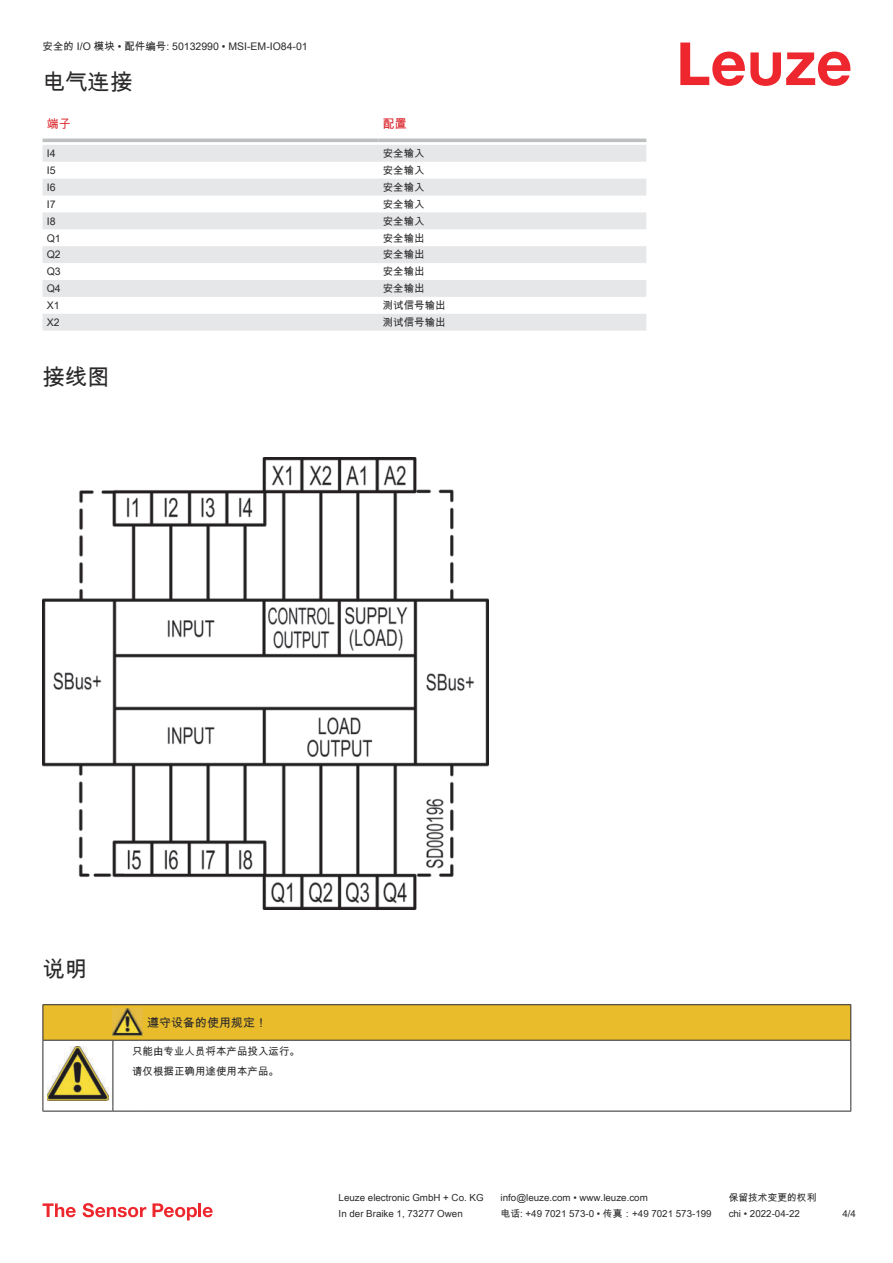
<style>
.page{position:relative;width:893px;height:1263px;background:#fff}
.page>*{position:absolute;margin:0;border:0;box-sizing:border-box;transform-origin:0 0}
.t1{font:22.5px "Arial Unicode MS";color:#2b292a}
.t2{font:12px "Arial Unicode MS";color:#2b292a}
.t3{font:12px "Arial Unicode MS";color:#db2a30}
.t4{font:10.5px/20.2px "Arial Unicode MS";color:#2b292a}
.t5{font:9.75px "Arial Unicode MS";color:#2b292a}
</style>
<div class="page">
<svg style="left:680px;top:43px;width:170px;height:43px"></svg>
<svg style="left:43px;top:138px;width:603px;height:1px"></svg>
<svg style="left:43px;top:145px;width:603px;height:186px;fill:#e6e7e9"></svg>
<hr style="left:43px;top:139px;width:335px;height:3px;background:#bdbfc1">
<hr style="left:378px;top:139px;width:268px;height:3px;background:#bdbfc1">
<svg style="left:43px;top:1203px;width:33px;height:14px"></svg>
<svg style="left:83px;top:1203px;width:63px;height:14px"></svg>
<svg style="left:153px;top:1203px;width:44px;height:17px"></svg>
<hr style="left:198px;top:1203px;width:3px;height:14px;background:#ed272d">
<svg style="left:203px;top:1207px;width:10px;height:10px"></svg>
<img style="left:43px;top:457px;width:445px;height:453px">
<svg style="left:44px;top:1082px;width:806px;height:29px"></svg>
<hr style="left:43px;top:1004px;width:70px;height:1px;background:#2b292a">
<hr style="left:113px;top:1004px;width:30px;height:1px;background:#2b292a">
<hr style="left:143px;top:1004px;width:708px;height:1px;background:#2b292a">
<hr style="left:43px;top:1040px;width:1px;height:66px;background:#2b292a">
<hr style="left:113px;top:1040px;width:1px;height:66px;background:#2b292a">
<hr style="left:850px;top:1040px;width:1px;height:66px;background:#2b292a">
<hr style="left:43px;top:1111px;width:70px;height:1px;background:#2b292a">
<hr style="left:113px;top:1111px;width:30px;height:1px;background:#2b292a">
<hr style="left:143px;top:1111px;width:708px;height:1px;background:#2b292a">
<img style="left:47px;top:1082px;width:61px;height:18px">
<svg style="left:43px;top:1005px;width:808px;height:77px"></svg>
<p class="t4" style="left:43px;top:36px;width:267px">安全的 I/O 模块 • 配件编号: 50132990 • MSI-EM-IO84-01</p>
<h1 class="t1" style="left:43px;top:66px;width:91px">电气连接</h1>
<p class="t3" style="left:47px;top:115px;width:25px">端子</p>
<p class="t3" style="left:383px;top:115px;width:25px">配置</p>
<p class="t4" style="left:47px;top:143px;width:10px">I4</p>
<p class="t4" style="left:383px;top:143px;width:43px">安全输入</p>
<p class="t4" style="left:47px;top:160px;width:10px">I5</p>
<p class="t4" style="left:383px;top:160px;width:43px">安全输入</p>
<p class="t4" style="left:47px;top:177px;width:10px">I6</p>
<p class="t4" style="left:383px;top:177px;width:43px">安全输入</p>
<p class="t4" style="left:47px;top:194px;width:10px">I7</p>
<p class="t4" style="left:383px;top:194px;width:43px">安全输入</p>
<p class="t4" style="left:47px;top:211px;width:10px">I8</p>
<p class="t4" style="left:383px;top:211px;width:43px">安全输入</p>
<p class="t4" style="left:47px;top:227px;width:16px">Q1</p>
<p class="t4" style="left:383px;top:227px;width:43px">安全输出</p>
<p class="t4" style="left:47px;top:244px;width:16px">Q2</p>
<p class="t4" style="left:383px;top:244px;width:43px">安全输出</p>
<p class="t4" style="left:47px;top:261px;width:16px">Q3</p>
<p class="t4" style="left:383px;top:261px;width:43px">安全输出</p>
<p class="t4" style="left:47px;top:278px;width:16px">Q4</p>
<p class="t4" style="left:383px;top:278px;width:43px">安全输出</p>
<p class="t4" style="left:47px;top:295px;width:14px">X1</p>
<p class="t4" style="left:383px;top:295px;width:64px">测试信号输出</p>
<p class="t4" style="left:47px;top:312px;width:14px">X2</p>
<p class="t4" style="left:383px;top:312px;width:64px">测试信号输出</p>
<h1 class="t1" style="left:43px;top:360px;width:69px">接线图</h1>
<h1 class="t1" style="left:43px;top:953px;width:46px">说明</h1>
<p class="t2" style="left:147px;top:1014px;width:121px">遵守设备的使用规定！</p>
<p class="t4" style="left:132px;top:1041px;width:169px">只能由专业人员将本产品投入运行。请仅根据正确用途使用本产品。</p>
<p class="t5" style="left:339px;top:1191px;width:146px">Leuze electronic GmbH + Co. KG</p>
<p class="t5" style="left:501px;top:1191px;width:149px">info@leuze.com • www.leuze.com</p>
<p class="t5" style="left:729px;top:1191px;width:89px">保留技术变更的权利</p>
<p class="t5" style="left:339px;top:1206px;width:126px">In der Braike 1, 73277 Owen</p>
<p class="t5" style="left:501px;top:1206px;width:212px">电话: +49 7021 573-0 • 传真：+49 7021 573-199</p>
<p class="t5" style="left:729px;top:1206px;width:73px">chi • 2022-04-22</p>
<p class="t5" style="left:842px;top:1206px;width:15px">4 /4</p>
</div>
